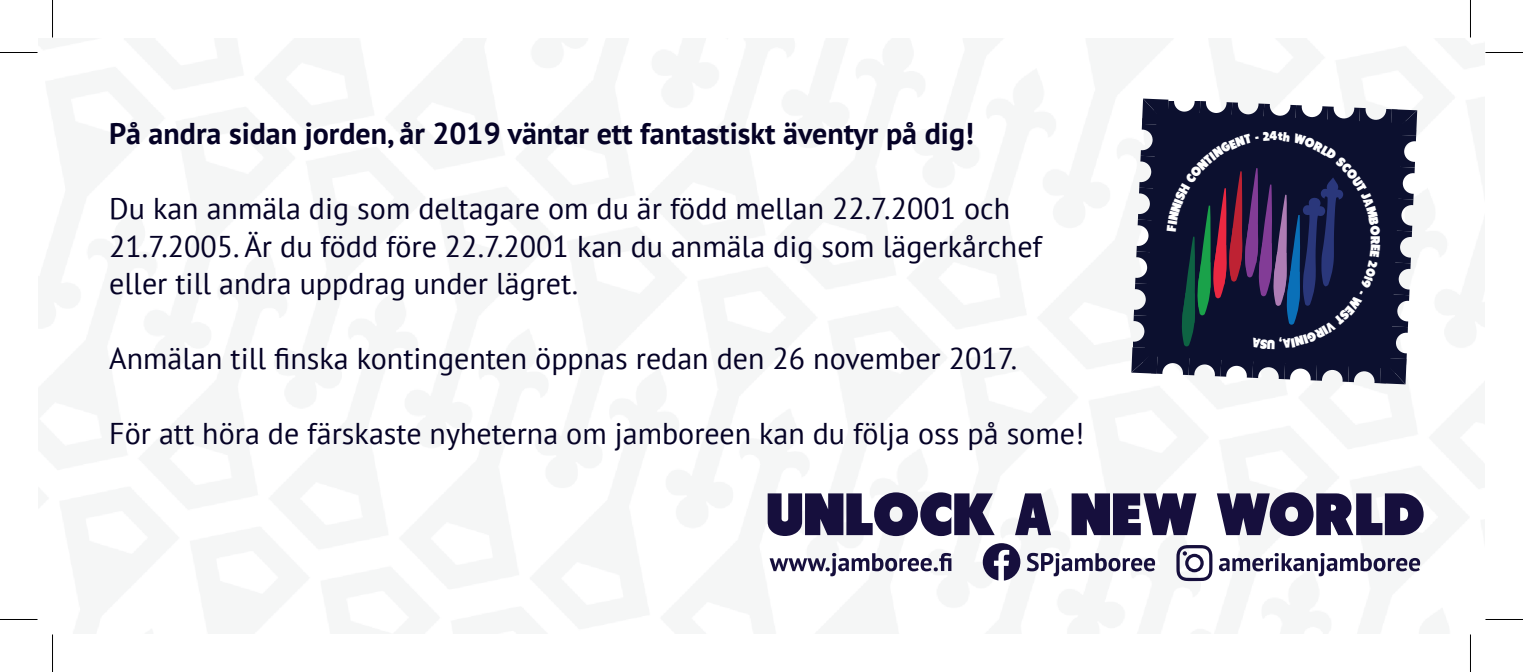
<style>
.page{position:relative;width:1523px;height:672px;background:#fff}
.page>*{position:absolute;margin:0;border:0;box-sizing:border-box;transform-origin:0 0}
.t1{font:59.5px "Tondu Beta";color:#160f3d}
.t2{font:30px/37.5px "PT Sans";color:#050226}
.t3{font:700 30px "PT Sans";color:#050226}
.t4{font:13px "Tondu Beta";color:#fff}
</style>
<div class="page">
<svg style="left:1176px;top:545px;width:36px;height:36px"></svg>
<svg style="left:769px;top:553px;width:182px;height:23px"></svg>
<svg style="left:1026px;top:553px;width:129px;height:23px"></svg>
<svg style="left:1219px;top:553px;width:201px;height:23px"></svg>
<svg style="left:982px;top:543px;width:38px;height:38px"></svg>
<hr style="left:0;top:52px;width:38px;height:1px;background:#000">
<hr style="left:1485px;top:52px;width:37px;height:1px;background:#000">
<hr style="left:0;top:619px;width:38px;height:1px;background:#000">
<hr style="left:1485px;top:619px;width:37px;height:1px;background:#000">
<hr style="left:52px;top:0;width:1px;height:38px;background:#000">
<hr style="left:52px;top:634px;width:1px;height:38px;background:#000">
<hr style="left:1469px;top:0;width:1px;height:38px;background:#000">
<hr style="left:1469px;top:634px;width:1px;height:38px;background:#000">
<svg style="left:1131px;top:99px;width:286px;height:285px;background:#373854"></svg>
<p class="t3" style="left:109px;top:114px;width:866px">På andra sidan jorden, år 2019 väntar ett fantastiskt äventyr på dig!</p>
<p class="t2" style="left:109px;top:189px;width:934px">Du kan anmäla dig som deltagare om du är född mellan 22.7.2001 och<br>21.7.2005. Är du född före 22.7.2001 kan du anmäla dig som lägerkårchef eller till andra uppdrag under lägret.</p>
<p class="t2" style="left:109px;top:339px;width:909px">Anmälan till finska kontingenten öppnas redan den 26 november 2017.</p>
<p class="t2" style="left:109px;top:414px;width:976px">För att höra de färskaste nyheterna om jamboreen kan du följa oss på some!</p>
<p class="t4" style="left:1269px;top:128px;width:9px">4</p>
<p class="t4" style="left:1383px;top:236px;width:10px;rotate:90deg">R</p>
<h1 class="t1" style="left:766px;top:479px;width:660px">UNLOCK A NEW WORLD</h1>
</div>
